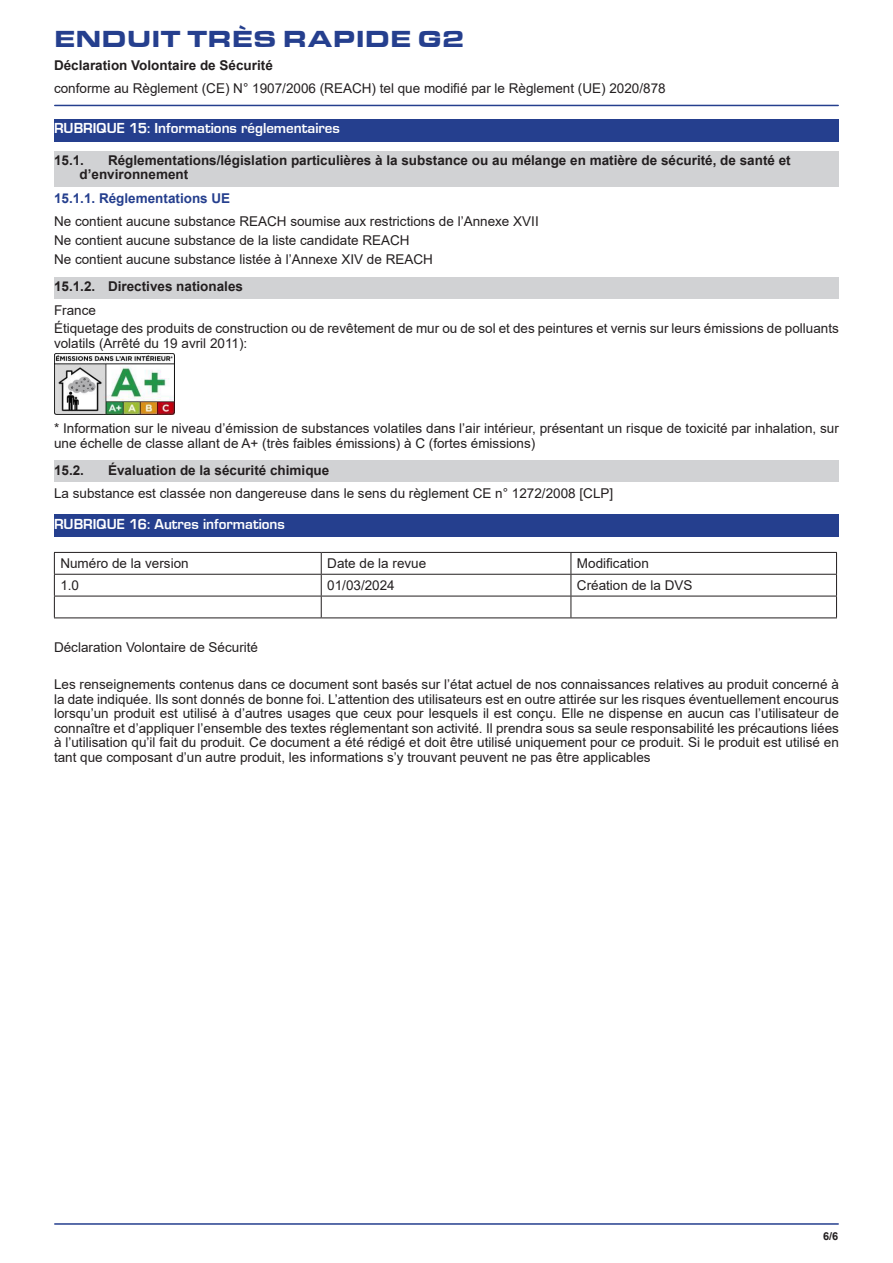
<style>
.page{position:relative;width:893px;height:1263px;background:#fff}
.page>*{position:absolute;margin:0;border:0;box-sizing:border-box;transform-origin:0 0}
.t1{font:900 24px "Eurostile Extended";color:#253f8e}
.t2{font:15px "Eurostile Bld";color:#fff}
.t3{font:13.5px/14.5px "Arial";color:#231f20}
.t4{font:700 13.5px/14.5px "Arial";color:#231f20}
.t5{font:700 13.5px "Arial";color:#253f8e}
.t6{font:700 10.95px "Arial";color:#231f20}
</style>
<div class="page">
<hr style="left:55px;top:105px;width:783px;height:1px;background:#253f8e">
<hr style="left:55px;top:1223px;width:783px;height:2px;background:#253f8e">
<div style="left:54px;top:119px;width:785px;height:22px;background:#253f8e"></div>
<div style="left:54px;top:151px;width:785px;height:36px;background:#d1d2d4"></div>
<div style="left:54px;top:277px;width:785px;height:21px;background:#d1d2d4"></div>
<div style="left:54px;top:461px;width:785px;height:21px;background:#d1d2d4"></div>
<div style="left:54px;top:515px;width:785px;height:22px;background:#253f8e"></div>
<img style="left:54px;top:353px;width:121px;height:61px">
<hr style="left:54px;top:552px;width:267px;height:1px;background:#231f20">
<hr style="left:321px;top:552px;width:250px;height:1px;background:#231f20">
<hr style="left:571px;top:552px;width:266px;height:1px;background:#231f20">
<svg style="left:54px;top:553px;width:1px;height:64px"></svg>
<hr style="left:54px;top:574px;width:267px;height:1px;background:#231f20">
<hr style="left:54px;top:596px;width:267px;height:1px;background:#231f20">
<svg style="left:321px;top:553px;width:1px;height:64px"></svg>
<hr style="left:321px;top:574px;width:250px;height:1px;background:#231f20">
<hr style="left:571px;top:574px;width:266px;height:1px;background:#231f20">
<svg style="left:571px;top:553px;width:1px;height:64px"></svg>
<svg style="left:836px;top:553px;width:1px;height:64px"></svg>
<hr style="left:321px;top:596px;width:250px;height:1px;background:#231f20">
<hr style="left:571px;top:596px;width:266px;height:1px;background:#231f20">
<hr style="left:54px;top:617px;width:267px;height:1px;background:#231f20">
<hr style="left:321px;top:617px;width:250px;height:1px;background:#231f20">
<hr style="left:571px;top:617px;width:266px;height:1px;background:#231f20">
<h1 class="t1" style="left:54px;top:25px;width:412px">ENDUIT TRÈS RAPIDE G2</h1>
<p class="t4" style="left:54px;top:58px;width:220px">Déclaration Volontaire de Sécurité</p>
<p class="t3" style="left:54px;top:81px;width:613px">conforme au Règlement (CE) N° 1907/2006 (REACH) tel que modifié par le Règlement (UE) 2020/878</p>
<p class="t2" style="left:54px;top:120px;width:287px">RUBRIQUE 15: Informations réglementaires</p>
<p class="t4" style="left:54px;top:153px;width:32px">15.1.</p>
<p class="t4" style="left:80px;top:153px;width:713px;text-indent:28px">Réglementations/législation particulières à la substance ou au mélange en matière de sécurité, de santé et d’environnement</p>
<p class="t5" style="left:54px;top:189px;width:178px">15.1.1. Réglementations UE</p>
<p class="t3" style="left:54px;top:212px;width:486px;line-height:18.8px">Ne contient aucune substance REACH soumise aux restrictions de l’Annexe XVII<br>Ne contient aucune substance de la liste candidate REACH<br>Ne contient aucune substance listée à l’Annexe XIV de REACH</p>
<p class="t4" style="left:54px;top:279px;width:191px">15.1.2. Directives nationales</p>
<p class="t3" style="left:54px;top:300px;width:786px;line-height:18.8px">France<br>Étiquetage des produits de construction ou de revêtement de mur ou de sol et des peintures et vernis sur leurs émissions de polluants</p>
<p class="t3" style="left:54px;top:336px;width:195px">volatils (Arrêté du 19 avril 2011):</p>
<p class="t3" style="left:54px;top:421px;width:786px">* Information sur le niveau d’émission de substances volatiles dans l’air intérieur, présentant un risque de toxicité par inhalation, sur une échelle de classe allant de A+ (très faibles émissions) à C (fortes émissions)</p>
<p class="t4" style="left:54px;top:463px;width:32px">15.2.</p>
<p class="t4" style="left:108px;top:463px;width:223px">Évaluation de la sécurité chimique</p>
<p class="t3" style="left:54px;top:486px;width:561px">La substance est classée non dangereuse dans le sens du règlement CE n° 1272/2008 [CLP]</p>
<p class="t2" style="left:54px;top:516px;width:233px">RUBRIQUE 16: Autres informations</p>
<p class="t3" style="left:60px;top:556px;width:130px">Numéro de la version</p>
<p class="t3" style="left:327px;top:556px;width:101px">Date de la revue</p>
<p class="t3" style="left:577px;top:556px;width:74px">Modification</p>
<p class="t3" style="left:60px;top:578px;width:20px">1.0</p>
<p class="t3" style="left:327px;top:578px;width:69px">01/03/2024</p>
<p class="t3" style="left:577px;top:578px;width:117px">Création de la DVS</p>
<p class="t3" style="left:54px;top:639px;width:206px">Déclaration Volontaire de Sécurité</p>
<p class="t3" style="left:54px;top:677px;width:786px;text-align:justify">Les renseignements contenus dans ce document sont basés sur l’état actuel de nos connaissances relatives au produit concerné à la date indiquée. Ils sont donnés de bonne foi. L’attention des utilisateurs est en outre attirée sur les risques éventuellement encourus lorsqu’un produit est utilisé à d’autres usages que ceux pour lesquels il est conçu. Elle ne dispense en aucun cas l’utilisateur de connaître et d’appliquer l’ensemble des textes réglementant son activité. Il prendra sous sa seule responsabilité les précautions liées à l’utilisation qu’il fait du produit. Ce document a été rédigé et doit être utilisé uniquement pour ce produit. Si le produit est utilisé en tant que composant d’un autre produit, les informations s’y trouvant peuvent ne pas être applicables</p>
<p class="t6" style="left:823px;top:1228px;width:17px">6/6</p>
</div>
